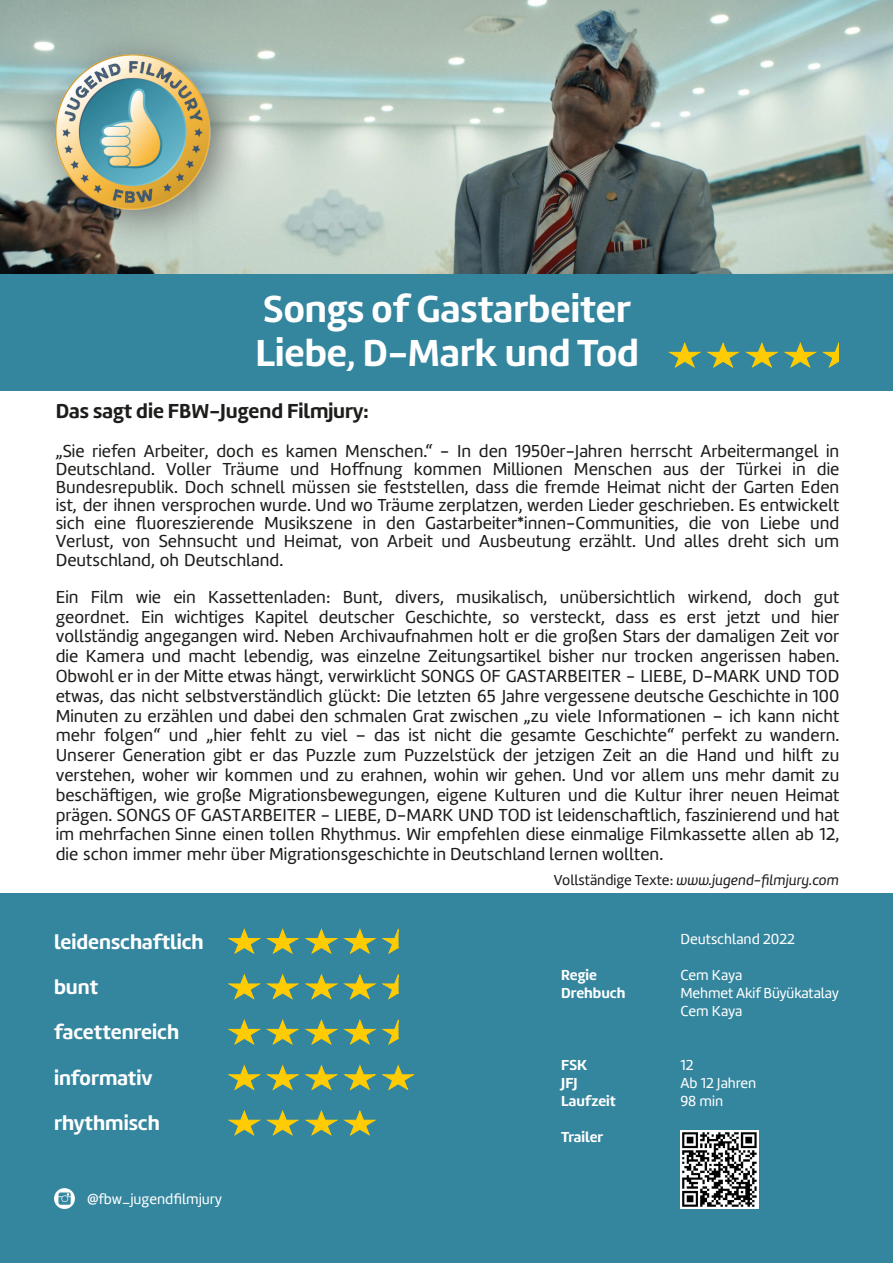
<style>
.page{position:relative;width:893px;height:1263px;background:#fff}
.page>*{position:absolute;margin:0;border:0;box-sizing:border-box;transform-origin:0 0}
.t1{font:39px/44.4px "Amelia Basic Bold";color:#fff}
.t2{font:21px "Amelia Basic Bold";color:#fff}
.t3{font:21px "Amelia Basic Bold";color:#1d1d1b}
.t4{font:18px/19.8px "Amelia Basic";color:#1d1d1b;text-align:justify}
.t5{font:15px/18px "Amelia Basic";color:#fff}
.t6{font:15px "Amelia Basic Italic";color:#1d1d1b}
.t7{font:15px "Amelia Basic Bold";color:#fff}
.s1{font-family:"Amelia Basic"}
</style>
<div class="page">
<img style="left:0;top:0;width:893px;height:274px">
<div style="left:27px;top:26px;width:228px;height:229px;background:#1d1d1b;opacity:.52"></div>
<img style="left:45px;top:46px;width:174px;height:173px">
<div style="left:0;top:274px;width:893px;height:117px;background:#34869e"></div>
<div style="left:0;top:893px;width:893px;height:370px;background:#34869e"></div>
<img style="left:54px;top:1189px;width:20px;height:20px">
<svg style="left:668px;top:342px;width:171px;height:26px"></svg>
<svg style="left:228px;top:974px;width:171px;height:26px"></svg>
<svg style="left:228px;top:928px;width:171px;height:26px"></svg>
<svg style="left:228px;top:1019px;width:171px;height:26px"></svg>
<svg style="left:228px;top:1064px;width:187px;height:26px"></svg>
<svg style="left:228px;top:1110px;width:149px;height:26px"></svg>
<img style="left:680px;top:1130px;width:79px;height:79px">
<p class="t1" style="left:256px;top:287px;width:385px">Songs of Gastarbeiter<br>Liebe, D-Mark und Tod</p>
<p class="t3" style="left:56px;top:399px;width:315px">Das sagt die FBW-Jugend Filmjury:</p>
<p class="t4" style="left:56px;top:442px;width:785px;line-height:18.1px">„Sie riefen Arbeiter, doch es kamen Menschen.“ - In den 1950er-Jahren herrscht Arbeitermangel in Deutschland. Voller Träume und Hoffnung kommen Millionen Menschen aus der Türkei in die Bundesrepublik. Doch schnell müssen sie feststellen, dass die fremde Heimat nicht der Garten Eden ist, der ihnen versprochen wurde. Und wo Träume zerplatzen, werden Lieder geschrieben. Es entwickelt sich eine fluoreszierende Musikszene in den Gastarbeiter*innen-Communities, die von Liebe und Verlust, von Sehnsucht und Heimat, von Arbeit und Ausbeutung erzählt. Und alles dreht sich um Deutschland, oh Deutschland.</p>
<p class="t4" style="left:56px;top:587px;width:785px">Ein Film wie ein Kassettenladen: Bunt, divers, musikalisch, unübersichtlich wirkend, doch gut geordnet. Ein wichtiges Kapitel deutscher Geschichte, so versteckt, dass es erst jetzt und hier vollständig angegangen wird. Neben Archivaufnahmen holt er die großen Stars der damaligen Zeit vor die Kamera und macht lebendig, was einzelne Zeitungsartikel bisher nur trocken angerissen haben.<br>Obwohl er in der Mitte etwas hängt, verwirklicht SONGS OF GASTARBEITER - LIEBE, D-MARK UND TOD etwas, das nicht selbstverständlich glückt: Die letzten 65 Jahre vergessene deutsche Geschichte in 100<br>Minuten zu erzählen und dabei den schmalen Grat zwischen „zu viele Informationen – ich kann nicht mehr folgen“ und „hier fehlt zu viel – das ist nicht die gesamte Geschichte“ perfekt zu wandern.<br>Unserer Generation gibt er das Puzzle zum Puzzelstück der jetzigen Zeit an die Hand und hilft zu verstehen, woher wir kommen und zu erahnen, wohin wir gehen. Und vor allem uns mehr damit zu beschäftigen, wie große Migrationsbewegungen, eigene Kulturen und die Kultur ihrer neuen Heimat prägen. SONGS OF GASTARBEITER - LIEBE, D-MARK UND TOD ist leidenschaftlich, faszinierend und hat im mehrfachen Sinne einen tollen Rhythmus. Wir empfehlen diese einmalige Filmkassette allen ab 12, die schon immer mehr über Migrationsgeschichte in Deutschland lernen wollten.</p>
<p class="t6" style="left:554px;top:871px;width:287px"><span class="s1">Vollständige Texte:</span> www.jugend-filmjury.com</p>
<p class="t2" style="left:54px;top:929px;width:151px">leidenschaftlich</p>
<p class="t2" style="left:54px;top:974px;width:46px">bunt</p>
<p class="t2" style="left:54px;top:1020px;width:127px">facettenreich</p>
<p class="t2" style="left:54px;top:1066px;width:100px">informativ</p>
<p class="t2" style="left:54px;top:1111px;width:107px">rhythmisch</p>
<p class="t5" style="left:87px;top:1190px;width:136px">@fbw_jugendfilmjury</p>
<p class="t7" style="left:561px;top:966px;width:37px">Regie</p>
<p class="t7" style="left:561px;top:984px;width:66px">Drehbuch</p>
<p class="t7" style="left:561px;top:1056px;width:27px">FSK</p>
<p class="t7" style="left:561px;top:1074px;width:18px">JFJ</p>
<p class="t7" style="left:561px;top:1092px;width:56px">Laufzeit</p>
<p class="t7" style="left:561px;top:1128px;width:44px">Trailer</p>
<p class="t5" style="left:680px;top:930px;width:116px">Deutschland 2022</p>
<p class="t5" style="left:680px;top:966px;width:63px">Cem Kaya</p>
<p class="t5" style="left:680px;top:984px;width:160px">Mehmet Akif Büyükatalay<br>Cem Kaya</p>
<p class="t5" style="left:680px;top:1056px;width:15px">12</p>
<p class="t5" style="left:680px;top:1074px;width:77px">Ab 12 Jahren</p>
<p class="t5" style="left:680px;top:1092px;width:44px">98 min</p>
</div>
